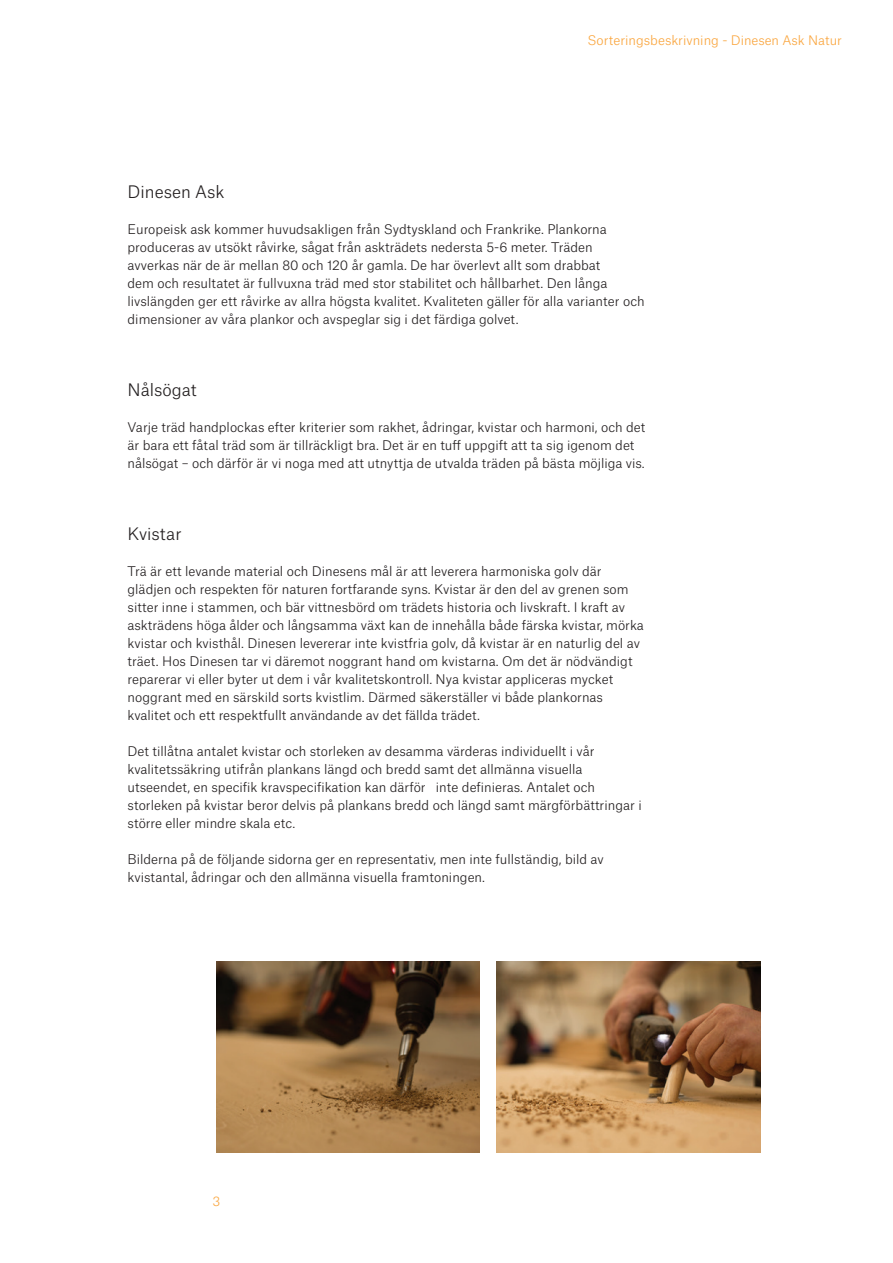
<style>
.page{position:relative;width:893px;height:1263px;background:#fff}
.page>*{position:absolute;margin:0;border:0;box-sizing:border-box;transform-origin:0 0}
.t1{font:300 16.5px "Atlas Grotesk";color:#231f20}
.t2{font:300 12.75px/18px "Atlas Grotesk";color:#231f20}
.t3{font:300 12.75px "Atlas Grotesk";color:#faa63f}
.t4{font:300 12.6px "Atlas Grotesk";color:#faa63f}
.s1{font-size:12.6px}
</style>
<div class="page">
<img style="left:216px;top:961px;width:264px;height:191px">
<img style="left:497px;top:961px;width:263px;height:191px">
<p class="t3" style="left:587px;top:31px;width:256px">Sorteringsbeskrivning <span class="s1">- Dinesen Ask Natur</span></p>
<p class="t1" style="left:128px;top:179px;width:98px">Dinesen Ask</p>
<p class="t2" style="left:128px;top:219px;width:519px">Europeisk ask kommer huvudsakligen från Sydtyskland och Frankrike. Plankorna produceras av utsökt råvirke, sågat från askträdets nedersta 5-6 meter. Träden avverkas när de är mellan 80 och 120 år gamla. De har överlevt allt som drabbat<br>dem och resultatet är fullvuxna träd med stor stabilitet och hållbarhet. Den långa livslängden ger ett råvirke av allra högsta kvalitet. Kvaliteten gäller för alla varianter och dimensioner av våra plankor och avspeglar sig i det färdiga golvet.</p>
<p class="t1" style="left:128px;top:377px;width:71px">Nålsögat</p>
<p class="t2" style="left:128px;top:417px;width:519px">Varje träd handplockas efter kriterier som rakhet, ådringar, kvistar och harmoni, och det är bara ett fåtal träd som är tillräckligt bra. Det är en tuff uppgift att ta sig igenom det nålsögat – och därför är vi noga med att utnyttja de utvalda träden på bästa möjliga vis.</p>
<p class="t1" style="left:128px;top:521px;width:56px">Kvistar</p>
<p class="t2" style="left:128px;top:561px;width:518px">Trä är ett levande material och Dinesens mål är att leverera harmoniska golv där glädjen och respekten för naturen fortfarande syns. Kvistar är den del av grenen som sitter inne i stammen, och bär vittnesbörd om trädets historia och livskraft. I kraft av askträdens höga ålder och långsamma växt kan de innehålla både färska kvistar, mörka kvistar och kvisthål. Dinesen levererar inte kvistfria golv, då kvistar är en naturlig del av träet. Hos Dinesen tar vi däremot noggrant hand om kvistarna. Om det är nödvändigt reparerar vi eller byter ut dem i vår kvalitetskontroll. Nya kvistar appliceras mycket noggrant med en särskild sorts kvistlim. Därmed säkerställer vi både plankornas kvalitet och ett respektfullt användande av det fällda trädet.</p>
<p class="t2" style="left:128px;top:741px;width:516px">Det tillåtna antalet kvistar och storleken av desamma värderas individuellt i vår kvalitetssäkring utifrån plankans längd och bredd samt det allmänna visuella utseendet, en specifik kravspecifikation kan därför inte definieras. Antalet och storleken på kvistar beror delvis på plankans bredd och längd samt märgförbättringar i större eller mindre skala etc.</p>
<p class="t2" style="left:128px;top:849px;width:478px">Bilderna på de följande sidorna ger en representativ, men inte fullständig, bild av kvistantal, ådringar och den allmänna visuella framtoningen.</p>
<p class="t4" style="left:213px;top:1191px;width:9px">3</p>
</div>
